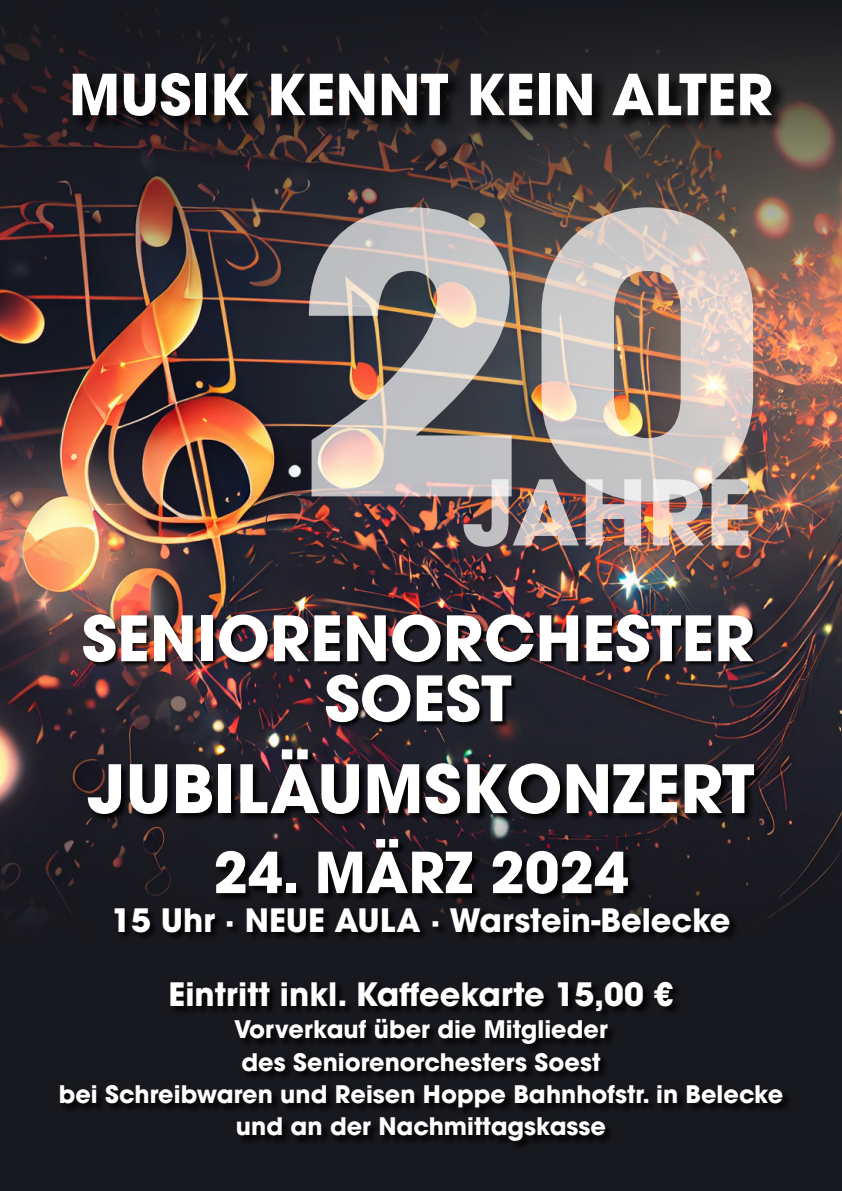
<style>
.page{position:relative;width:842px;height:1191px;background:#fff}
.page>*{position:absolute;margin:0;border:0;box-sizing:border-box;transform-origin:0 0}
.t1{font:700 383.3px "ITC Avant Garde Pro";color:#fff}
.t2{font:700 89.4px "ITC Avant Garde Pro";color:#fff}
.t3{font:700 66px "ITC Avant Garde Pro";color:#fff}
.t4{font:700 62px/60px "ITC Avant Garde Pro";color:#fff;text-align:center}
.t5{font:700 56px "ITC Avant Garde Pro";color:#fff}
.t6{font:700 32px "ITC Avant Garde Pro";color:#fff}
.t7{font:700 24px/32.4px "ITC Avant Garde Pro";color:#fff;text-align:center}
</style>
<div class="page">
<div style="left:0;top:933px;width:842px;height:258px;background:#18191e"></div>
<img style="left:0;top:316px;width:842px;height:476px">
<div style="left:0;top:792px;width:842px;height:151px;background:#18191e"></div>
<img style="left:0;top:0;width:842px;height:316px">
<div style="left:83px;top:614px;width:676px;height:113px;background:#000;opacity:.9"></div>
<div style="left:72px;top:72px;width:716px;height:61px;background:#000;opacity:.9"></div>
<div style="left:60px;top:749px;width:732px;height:401px;background:#000;opacity:.9"></div>
<h3 class="t5" style="left:69px;top:57px;width:705px">MUSIK KENNT KEIN ALTER</h3>
<h1 class="t1" style="left:292px;top:99px;width:475px">20</h1>
<h2 class="t2" style="left:463px;top:453px;width:291px">JAHRE</h2>
<h3 class="t4" style="left:82px;top:608px;width:675px">SENIORENORCHESTER<br>SOEST</h3>
<h3 class="t3" style="left:87px;top:744px;width:669px">JUBILÄUMSKONZERT</h3>
<h3 class="t5" style="left:213px;top:835px;width:417px">24. MÄRZ 2024</h3>
<h3 class="t6" style="left:111px;top:898px;width:621px">15 Uhr · NEUE AULA · Warstein-Belecke</h3>
<h3 class="t6" style="left:168px;top:972px;width:506px">Eintritt inkl. Kaffeekarte 15,00 €</h3>
<p class="t7" style="left:59px;top:1013px;width:726px">Vorverkauf über die Mitglieder<br>des Seniorenorchesters Soest<br>bei Schreibwaren und Reisen Hoppe Bahnhofstr. in Belecke und an der Nachmittagskasse</p>
</div>
